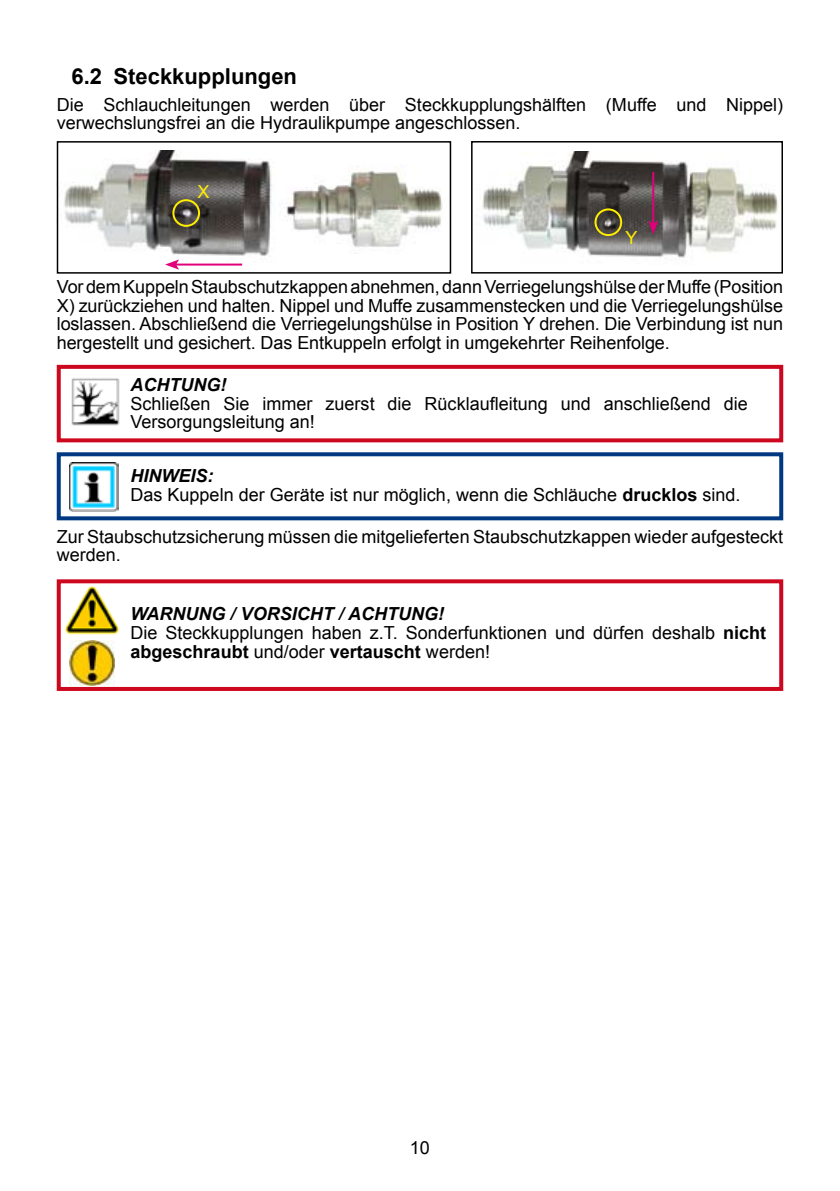
<style>
.page{position:relative;width:840px;height:1191px;background:#fff}
.page>*{position:absolute;margin:0;border:0;box-sizing:border-box;transform-origin:0 0}
.t1{font:700 22px "Arial";color:#000}
.t2{font:18px/18.6px "Arial";color:#000}
.t3{font:italic 700 18px "Arial";color:#000}
.t4{font:18px "Arial";color:#ffed00}
.s1{font-weight:700;font-style:italic}
.s2{font-weight:700}
</style>
<div class="page">
<img style="left:65px;top:585px;width:55px;height:50px">
<img style="left:70px;top:640px;width:44px;height:45px">
<div style="left:57px;top:579px;width:725px;height:112px;border:4px solid #cd071e"></div>
<img style="left:64px;top:150px;width:208px;height:116px">
<img style="left:285px;top:170px;width:158px;height:84px">
<img style="left:482px;top:151px;width:297px;height:107px">
<div style="left:471px;top:141px;width:311px;height:132px;border:2px solid #000"></div>
<div style="left:57px;top:141px;width:394px;height:133px;border:2px solid #000"></div>
<div style="left:172px;top:199px;width:28px;height:28px;border:2px solid #ffed00;border-radius:50%"></div>
<div style="left:594px;top:208px;width:27px;height:28px;border:2px solid #ffed00;border-radius:50%"></div>
<hr style="left:176px;top:263px;width:66px;height:2px;background:#e2007a">
<svg style="left:165px;top:259px;width:14px;height:11px"></svg>
<hr style="left:652px;top:172px;width:2px;height:52px;background:#e2007a">
<svg style="left:647px;top:220px;width:11px;height:14px"></svg>
<img style="left:69px;top:462px;width:50px;height:50px">
<div style="left:57px;top:452px;width:725px;height:68px;border:4px solid #003882"></div>
<div style="left:57px;top:365px;width:725px;height:77px;border:4px solid #cd071e"></div>
<img style="left:71px;top:378px;width:49px;height:48px">
<p class="t1" style="left:71px;top:62px;width:227px">6.2 Steckkupplungen</p>
<p class="t2" style="left:57px;top:95px;width:727px">Die Schlauchleitungen werden über Steckkupplungshälften (Muffe und Nippel) verwechslungsfrei an die Hydraulikpumpe angeschlossen.</p>
<p class="t4" style="left:197px;top:180px;width:14px">X</p>
<p class="t4" style="left:625px;top:225px;width:14px">Y</p>
<p class="t2" style="left:57px;top:278px;width:727px;text-align:justify">Vor dem Kuppeln Staubschutzkappen abnehmen, dann Verriegelungshülse der Muffe (Position X) zurückziehen und halten. Nippel und Muffe zusammenstecken und die Verriegelungshülse loslassen. Abschließend die Verriegelungshülse in Position Y drehen. Die Verbindung ist nun hergestellt und gesichert. Das Entkuppeln erfolgt in umgekehrter Reihenfolge.</p>
<p class="t3" style="left:130px;top:373px;width:97px">ACHTUNG!</p>
<p class="t2" style="left:130px;top:394px;width:618px">Schließen Sie immer zuerst die Rücklaufleitung und anschließend die<br>Versorgungsleitung an!</p>
<p class="t2" style="left:130px;top:467px;width:611px"><span class="s1">HINWEIS:<br></span>Das Kuppeln der Geräte ist nur möglich, wenn die Schläuche <span class="s2">drucklos</span> sind.</p>
<p class="t2" style="left:57px;top:527px;width:727px">Zur Staubschutzsicherung müssen die mitgelieferten Staubschutzkappen wieder aufgesteckt werden.</p>
<p class="t2" style="left:130px;top:604px;width:636px"><span class="s1">WARNUNG / VORSICHT / ACHTUNG!<br></span>Die Steckkupplungen haben z.T. Sonderfunktionen und dürfen deshalb <span class="s2">nicht abgeschraubt</span> und/oder <span class="s2">vertauscht</span> werden!</p>
<p class="t2" style="left:410px;top:1138px;width:22px">10</p>
</div>
